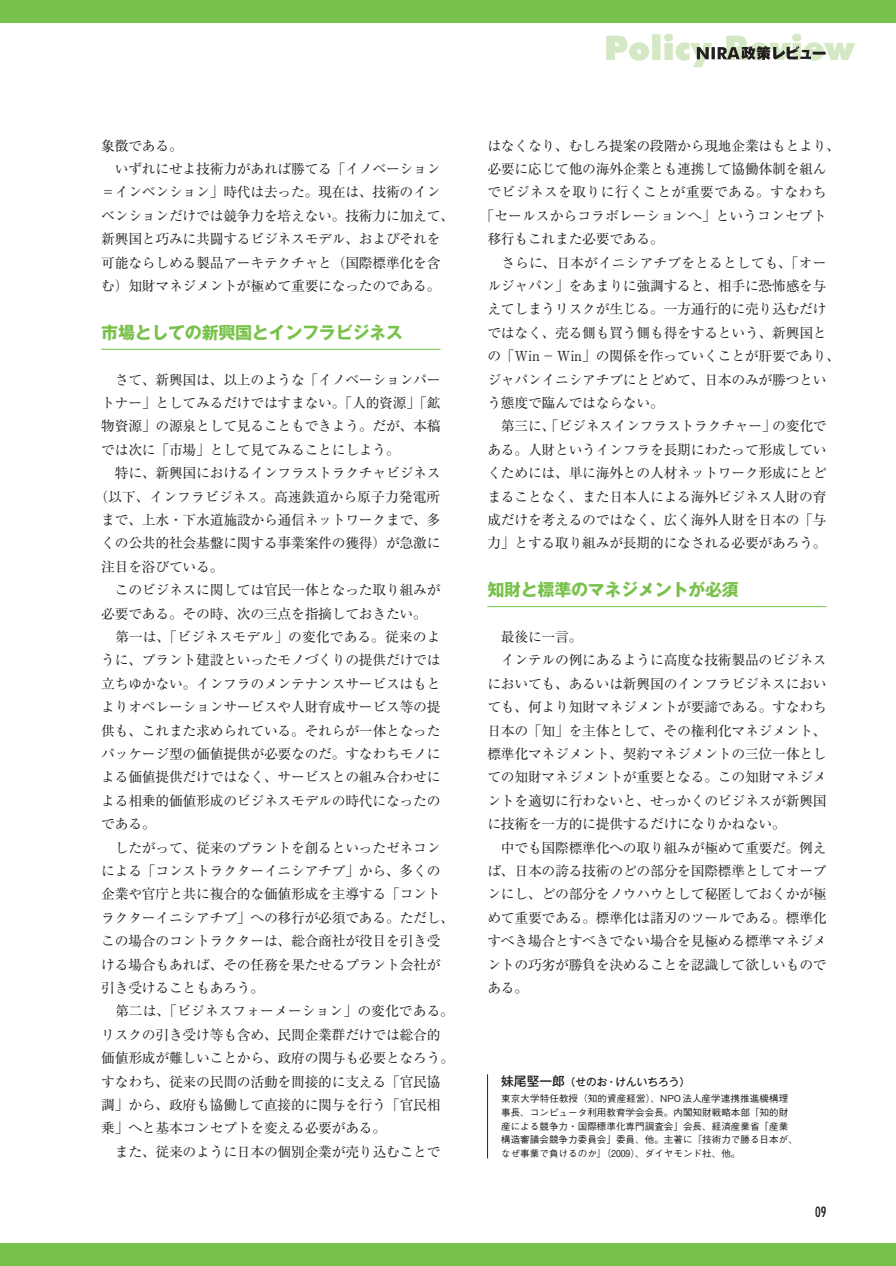
<style>
.page{position:relative;width:896px;height:1266px;background:#fff}
.page>*{position:absolute;margin:0;border:0;box-sizing:border-box;transform-origin:0 0}
.t1{font:700 16.95px "Gothic MB101 Pro";letter-spacing:-.015em;color:#78c14a}
.t2{font:13.8px/23.4px "Ryumin Pro";letter-spacing:-.02em;color:#231f20}
.t3{font:13.8px "Ryumin Pro";letter-spacing:.005em;color:#231f20}
.t4{font:13.8px "Ryumin Pro";color:#231f20}
.t5{font:13.8px "Ryumin Pro";letter-spacing:.025em;color:#231f20}
.t6{font:condensed 13.8px "Futura";color:#231f20}
.t7{font:500 10.65px "Gothic MB101 Pro";color:#231f20}
.t8{font:500 9.6px/13.8px "Gothic BBB Pro";color:#231f20}
.s1{font-size:12.75px}
</style>
<div class="page">
<svg style="left:606px;top:34px;width:249px;height:33px"></svg>
<div style="left:1px;top:0;width:894px;height:23px;background:#78c14a"></div>
<div style="left:1px;top:1243px;width:894px;height:22px;background:#78c14a"></div>
<hr style="left:487px;top:1074px;width:1px;height:84px;background:#231f20">
<hr style="left:101px;top:349px;width:339px;height:1px;background:#78c14a">
<hr style="left:487px;top:606px;width:339px;height:1px;background:#78c14a">
<svg style="left:0;top:0;width:1px;height:23px"></svg>
<svg style="left:0;top:1243px;width:2px;height:23px"></svg>
<p class="t2" style="left:101px;top:133px;width:354px">象徴である。<br>　いずれにせよ技術力があれば勝てる「イノベーション＝インベンション」時代は去った。現在は、技術のインベンションだけでは競争力を培えない。技術力に加えて、新興国と巧みに共闘するビジネスモデル、およびそれを可能ならしめる製品アーキテクチャと（国際標準化を含む）知財マネジメントが極めて重要になったのである。</p>
<p class="t1" style="left:101px;top:318px;width:303px">市場としての新興国とインフラビジネス</p>
<p class="t2" style="left:101px;top:367px;width:341px">　さて、新興国は、以上のような「イノベーションパー</p>
<p class="t2" style="left:101px;top:390px;width:341px">トナー」としてみるだけではすまない。「人的資源」「鉱</p>
<p class="t2" style="left:101px;top:413px;width:341px">物資源」の源泉として見ることもできよう。だが、本稿</p>
<p class="t2" style="left:101px;top:437px;width:300px">では次に「市場」として見てみることにしよう。</p>
<p class="t2" style="left:101px;top:460px;width:341px">　特に、新興国におけるインフラストラクチャビジネス</p>
<p class="t3" style="left:94px;top:485px;width:347px">（以下、インフラビジネス。高速鉄道から原子力発電所</p>
<p class="t2" style="left:101px;top:507px;width:341px">まで、上水・下水道施設から通信ネットワークまで、多</p>
<p class="t2" style="left:101px;top:530px;width:341px">くの公共的社会基盤に関する事業案件の獲得）が急激に</p>
<p class="t2" style="left:101px;top:554px;width:124px">注目を浴びている。</p>
<p class="t2" style="left:101px;top:577px;width:341px">　このビジネスに関しては官民一体となった取り組みが</p>
<p class="t2" style="left:101px;top:600px;width:327px">必要である。その時、次の三点を指摘しておきたい。</p>
<p class="t3" style="left:101px;top:626px;width:341px">　第一は、「ビジネスモデル」の変化である。従来のよ</p>
<p class="t2" style="left:101px;top:647px;width:341px">うに、プラント建設といったモノづくりの提供だけでは</p>
<p class="t2" style="left:101px;top:671px;width:341px">立ちゆかない。インフラのメンテナンスサービスはもと</p>
<p class="t2" style="left:101px;top:694px;width:341px">よりオペレーションサービスや人財育成サービス等の提</p>
<p class="t2" style="left:101px;top:717px;width:341px">供も、これまた求められている。それらが一体となった</p>
<p class="t2" style="left:101px;top:741px;width:341px">パッケージ型の価値提供が必要なのだ。すなわちモノに</p>
<p class="t2" style="left:101px;top:764px;width:341px">よる価値提供だけではなく、サービスとの組み合わせに</p>
<p class="t2" style="left:101px;top:788px;width:341px">よる相乗的価値形成のビジネスモデルの時代になったの</p>
<p class="t2" style="left:101px;top:811px;width:56px">である。</p>
<p class="t2" style="left:101px;top:834px;width:341px">　したがって、従来のプラントを創るといったゼネコン</p>
<p class="t2" style="left:101px;top:858px;width:341px">による「コンストラクターイニシアチブ」から、多くの</p>
<p class="t2" style="left:101px;top:881px;width:341px">企業や官庁と共に複合的な価値形成を主導する「コント</p>
<p class="t2" style="left:101px;top:905px;width:354px">ラクターイニシアチブ」への移行が必須である。ただし、</p>
<p class="t2" style="left:101px;top:928px;width:341px">この場合のコントラクターは、総合商社が役目を引き受</p>
<p class="t2" style="left:101px;top:951px;width:341px">ける場合もあれば、その任務を果たせるプラント会社が</p>
<p class="t2" style="left:101px;top:975px;width:165px">引き受けることもあろう。</p>
<p class="t3" style="left:101px;top:1000px;width:354px">　第二は、「ビジネスフォーメーション」の変化である。</p>
<p class="t2" style="left:101px;top:1021px;width:341px">リスクの引き受け等も含め、民間企業群だけでは総合的</p>
<p class="t2" style="left:101px;top:1045px;width:354px">価値形成が難しいことから、政府の関与も必要となろう。</p>
<p class="t2" style="left:101px;top:1068px;width:341px">すなわち、従来の民間の活動を間接的に支える「官民協</p>
<p class="t2" style="left:101px;top:1092px;width:341px">調」から、政府も協働して直接的に関与を行う「官民相</p>
<p class="t2" style="left:101px;top:1115px;width:287px">乗」へと基本コンセプトを変える必要がある。</p>
<p class="t2" style="left:101px;top:1138px;width:341px">　また、従来のように日本の個別企業が売り込むことで</p>
<p class="t2" style="left:487px;top:133px;width:354px">はなくなり、むしろ提案の段階から現地企業はもとより、</p>
<p class="t2" style="left:487px;top:156px;width:341px">必要に応じて他の海外企業とも連携して協働体制を組ん</p>
<p class="t5" style="left:487px;top:181px;width:340px">でビジネスを取りに行くことが重要である。すなわち</p>
<p class="t4" style="left:480px;top:205px;width:347px">「セールスからコラボレーションへ」というコンセプト</p>
<p class="t2" style="left:487px;top:226px;width:178px">移行もこれまた必要である。</p>
<p class="t3" style="left:487px;top:251px;width:341px">　さらに、日本がイニシアチブをとるとしても、「オー</p>
<p class="t2" style="left:487px;top:273px;width:341px">ルジャパン」をあまりに強調すると、相手に恐怖感を与</p>
<p class="t2" style="left:487px;top:296px;width:341px">えてしまうリスクが生じる。一方通行的に売り込むだけ</p>
<p class="t2" style="left:487px;top:320px;width:341px">ではなく、売る側も買う側も得をするという、新興国と</p>
<p class="t2" style="left:487px;top:343px;width:354px">の「Win−Win」の関係を作っていくことが肝要であり、</p>
<p class="t2" style="left:487px;top:367px;width:341px">ジャパンイニシアチブにとどめて、日本のみが勝つとい</p>
<p class="t2" style="left:487px;top:390px;width:178px">う態度で臨んではならない。</p>
<p class="t2" style="left:487px;top:413px;width:341px">　第三に、「ビジネスインフラストラクチャー」の変化で</p>
<p class="t2" style="left:487px;top:437px;width:341px">ある。人財というインフラを長期にわたって形成してい</p>
<p class="t2" style="left:487px;top:460px;width:341px">くためには、単に海外との人材ネットワーク形成にとど</p>
<p class="t2" style="left:487px;top:484px;width:341px">まることなく、また日本人による海外ビジネス人財の育</p>
<p class="t2" style="left:487px;top:507px;width:341px">成だけを考えるのではなく、広く海外人財を日本の「与</p>
<p class="t2" style="left:487px;top:530px;width:341px">力」とする取り組みが長期的になされる必要があろう。</p>
<p class="t1" style="left:487px;top:576px;width:253px">知財と標準のマネジメントが必須</p>
<p class="t2" style="left:487px;top:624px;width:341px">　最後に一言。<br>　インテルの例にあるように高度な技術製品のビジネスにおいても、あるいは新興国のインフラビジネスにおいても、何より知財マネジメントが要諦である。すなわち日本の「知」を主体として、その権利化マネジメント、標準化マネジメント、契約マネジメントの三位一体としての知財マネジメントが重要となる。この知財マネジメントを適切に行わないと、せっかくのビジネスが新興国に技術を一方的に提供するだけになりかねない。<br>　中でも国際標準化への取り組みが極めて重要だ。例えば、日本の誇る技術のどの部分を国際標準としてオープンにし、どの部分をノウハウとして秘匿しておくかが極めて重要である。標準化は諸刃のツールである。標準化すべき場合とすべきでない場合を見極める標準マネジメントの巧劣が勝負を決めることを認識して欲しいものである。</p>
<p class="t7" style="left:501px;top:1072px;width:190px"><span class="s1">妹尾堅一郎</span>（せのお・けんいちろう）</p>
<p class="t8" style="left:501px;top:1090px;width:298px">東京大学特任教授（知的資産経営）、NPO法人産学連携推進機構理事長、コンピュータ利用教育学会会長。内閣知財戦略本部「知的財産による競争力・国際標準化専門調査会」会長、経済産業省「産業構造審議会競争力委員会」委員、他。主著に『技術力で勝る日本が、なぜ事業で負けるのか』（2009）、ダイヤモンド社、他。</p>
<p class="t6" style="left:815px;top:1203px;width:13px">09</p>
</div>
